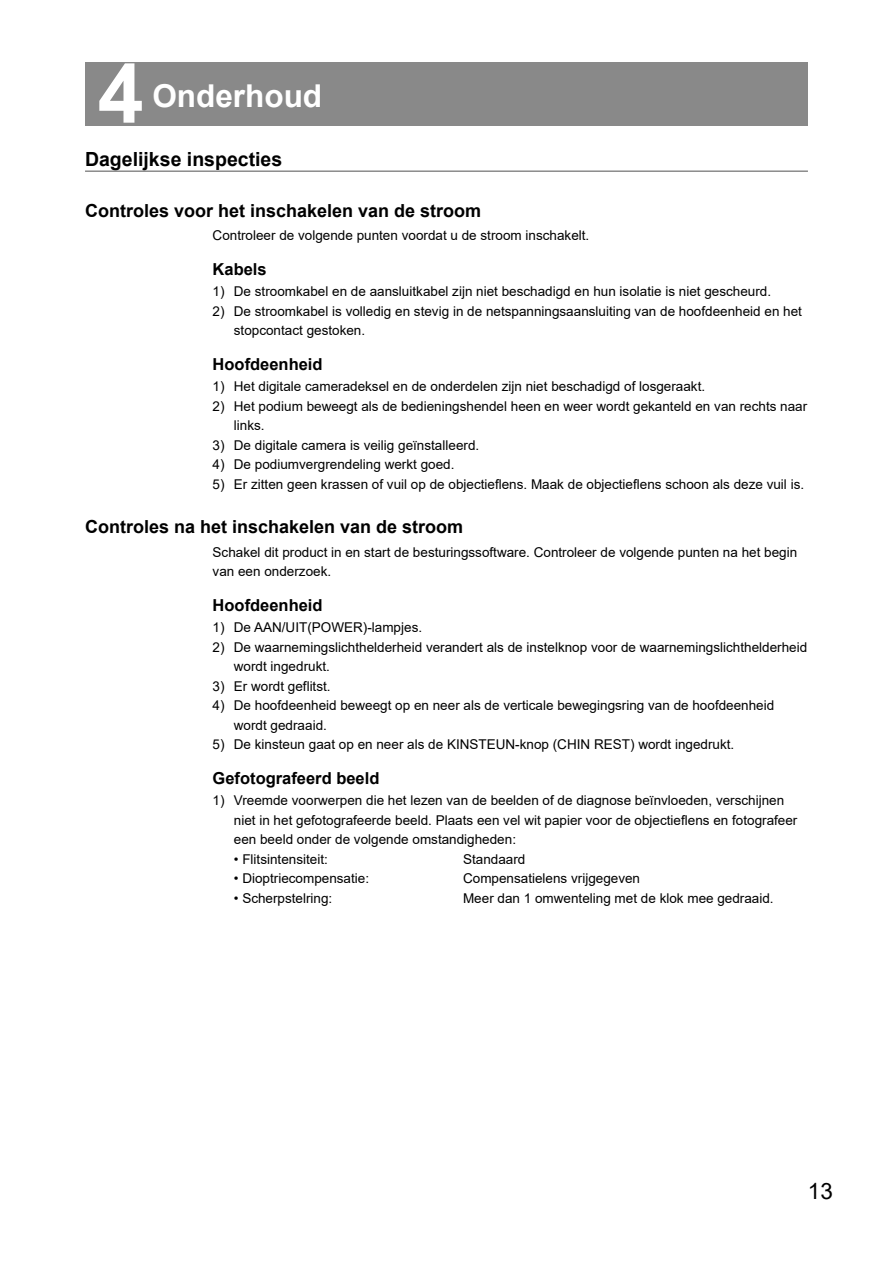
<style>
.page{position:relative;width:893px;height:1263px;background:#fff}
.page>*{position:absolute;margin:0;border:0;box-sizing:border-box;transform-origin:0 0}
.t1{font:700 82.5px "Arial";color:#fff}
.t2{font:700 31.5px "Arial";color:#fff}
.t3{font:22.5px "Arial";color:#000}
.t4{font:700 19.5px "Arial";color:#000}
.t5{font:700 18px "Arial";color:#000}
.t6{font:700 16.5px "Arial";color:#000}
.t7{font:13.5px/19.5px "Arial";color:#000}
</style>
<div class="page">
<div style="left:85px;top:62px;width:723px;height:63px;background:#898989"></div>
<hr style="left:85px;top:170px;width:723px;height:2px;background:#898989">
<h1 class="t1" style="left:98px;top:36px;width:47px">4</h1>
<h2 class="t2" style="left:152px;top:73px;width:171px">Onderhoud</h2>
<h3 class="t4" style="left:85px;top:145px;width:199px">Dagelijkse inspecties</h3>
<h3 class="t5" style="left:85px;top:198px;width:398px">Controles voor het inschakelen van de stroom</h3>
<p class="t7" style="left:213px;top:226px;width:378px">Controleer de volgende punten voordat u de stroom inschakelt.</p>
<p class="t6" style="left:213px;top:258px;width:56px">Kabels</p>
<p class="t7" style="left:213px;top:282px;width:560px">1) De stroomkabel en de aansluitkabel zijn niet beschadigd en hun isolatie is niet gescheurd.</p>
<p class="t7" style="left:234px;top:301px;width:570px;text-indent:-21px">2) De stroomkabel is volledig en stevig in de netspanningsaansluiting van de hoofdeenheid en het stopcontact gestoken.</p>
<p class="t6" style="left:213px;top:353px;width:112px">Hoofdeenheid</p>
<p class="t7" style="left:213px;top:377px;width:494px">1) Het digitale cameradeksel en de onderdelen zijn niet beschadigd of losgeraakt.</p>
<p class="t7" style="left:234px;top:396px;width:575px;text-indent:-21px">2) Het podium beweegt als de bedieningshendel heen en weer wordt gekanteld en van rechts naar links.</p>
<p class="t7" style="left:213px;top:435px;width:268px">3) De digitale camera is veilig geïnstalleerd.</p>
<p class="t7" style="left:213px;top:455px;width:243px">4) De podiumvergrendeling werkt goed.</p>
<p class="t7" style="left:213px;top:474px;width:593px">5) Er zitten geen krassen of vuil op de objectieflens. Maak de objectieflens schoon als deze vuil is.</p>
<h3 class="t5" style="left:85px;top:514px;width:380px">Controles na het inschakelen van de stroom</h3>
<p class="t7" style="left:213px;top:542px;width:586px">Schakel dit product in en start de besturingssoftware. Controleer de volgende punten na het begin van een onderzoek.</p>
<p class="t6" style="left:213px;top:593px;width:112px">Hoofdeenheid</p>
<p class="t7" style="left:213px;top:617px;width:211px">1) De AAN/UIT(POWER)-lampjes.</p>
<p class="t7" style="left:234px;top:637px;width:575px;text-indent:-21px">2) De waarnemingslichthelderheid verandert als de instelknop voor de waarnemingslichthelderheid wordt ingedrukt.</p>
<p class="t7" style="left:213px;top:676px;width:120px">3) Er wordt geflitst.</p>
<p class="t7" style="left:234px;top:695px;width:542px;text-indent:-21px">4) De hoofdeenheid beweegt op en neer als de verticale bewegingsring van de hoofdeenheid wordt gedraaid.</p>
<p class="t7" style="left:213px;top:734px;width:523px">5) De kinsteun gaat op en neer als de KINSTEUN-knop (CHIN REST) wordt ingedrukt.</p>
<p class="t6" style="left:213px;top:766px;width:168px">Gefotografeerd beeld</p>
<p class="t7" style="left:234px;top:790px;width:565px;text-indent:-21px">1) Vreemde voorwerpen die het lezen van de beelden of de diagnose beïnvloeden, verschijnen niet in het gefotografeerde beeld. Plaats een vel wit papier voor de objectieflens en fotografeer een beeld onder de volgende omstandigheden:</p>
<p class="t7" style="left:234px;top:849px;width:96px">• Flitsintensiteit:</p>
<p class="t7" style="left:463px;top:849px;width:64px">Standaard</p>
<p class="t7" style="left:234px;top:868px;width:137px">• Dioptriecompensatie:</p>
<p class="t7" style="left:463px;top:868px;width:179px">Compensatielens vrijgegeven</p>
<p class="t7" style="left:234px;top:888px;width:100px">• Scherpstelring:</p>
<p class="t7" style="left:463px;top:888px;width:312px">Meer dan 1 omwenteling met de klok mee gedraaid.</p>
<h3 class="t3" style="left:808px;top:1176px;width:27px">13</h3>
</div>
